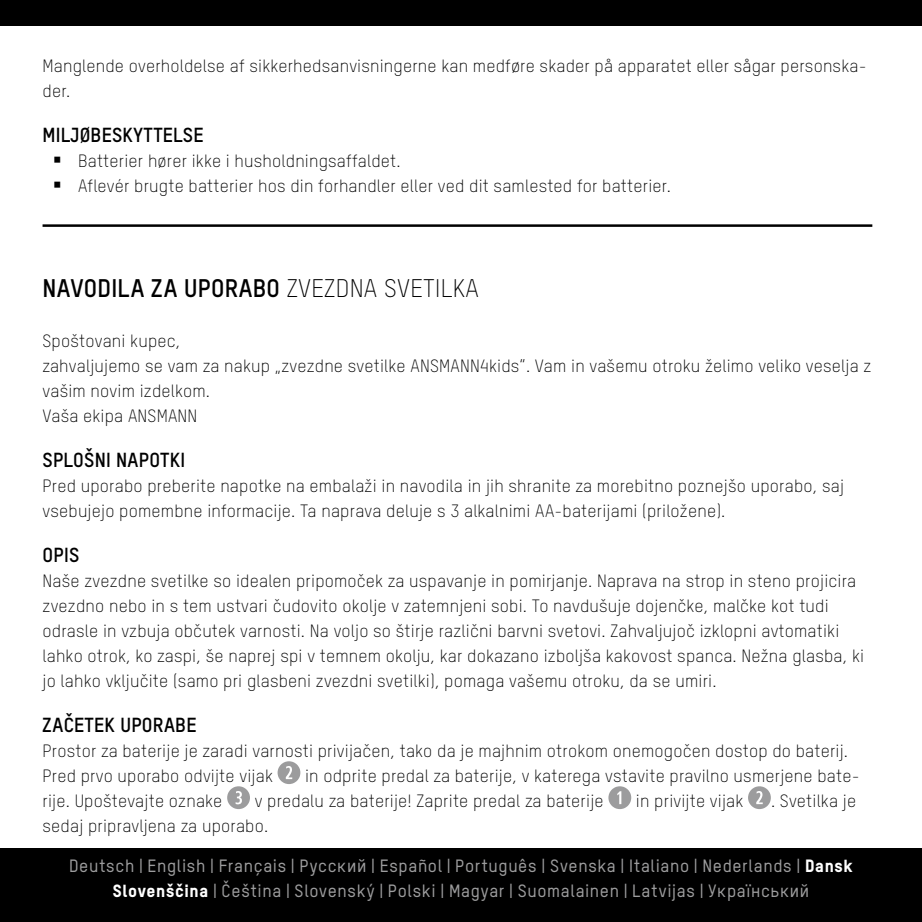
<style>
.page{position:relative;width:922px;height:922px;background:#fff}
.page>*{position:absolute;margin:0;border:0;box-sizing:border-box;transform-origin:0 0}
.t1{font:700 25px "TSTARPRO";letter-spacing:.01em;color:#000}
.t2{font:700 20px "TSTARPRO";letter-spacing:.01em;color:#000}
.t3{font:300 17.5px/25px "TSTARPRO";letter-spacing:.01em;color:#000}
.t4{font:500 17.5px/25px "TSTARPRO";letter-spacing:.04em;color:#9c9c9d;text-align:center}
.s1{font-weight:300}
.s2{font-weight:800;color:#fff}
</style>
<div class="page">
<div style="left:0;top:0;width:921px;height:26px;background:#000"></div>
<div style="left:0;top:848px;width:921px;height:73px;background:#000"></div>
<hr style="left:43px;top:224px;width:829px;height:3px;background:#000">
<svg style="left:277px;top:761px;width:23px;height:22px"></svg>
<svg style="left:227px;top:786px;width:23px;height:22px"></svg>
<svg style="left:608px;top:786px;width:23px;height:22px"></svg>
<svg style="left:748px;top:786px;width:22px;height:22px"></svg>
<p class="t3" style="left:43px;top:52px;width:825px">Manglende overholdelse af sikkerhedsanvisningerne kan medføre skader på apparatet eller sågar personska&shy;der.</p>
<p class="t2" style="left:43px;top:121px;width:162px">MILJØBESKYTTELSE</p>
<p class="t3" style="left:78px;top:147px;width:594px">Batterier hører ikke i husholdningsaffaldet.<br>Aflevér brugte batterier hos din forhandler eller ved dit samlested for batterier.</p>
<h1 class="t1" style="left:43px;top:271px;width:438px">NAVODILA ZA UPORABO <span class="s1">ZVEZDNA SVETILKA</span></h1>
<p class="t3" style="left:43px;top:327px;width:830px">Spoštovani kupec,<br>zahvaljujemo se vam za nakup „zvezdne svetilke ANSMANN4kids“. Vam in vašemu otroku želimo veliko veselja z vašim novim izdelkom.<br>Vaša ekipa ANSMANN</p>
<p class="t2" style="left:43px;top:446px;width:144px">SPLOŠNI NAPOTKI</p>
<p class="t3" style="left:43px;top:472px;width:802px">Pred uporabo preberite napotke na embalaži in navodila in jih shranite za morebitno poznejšo uporabo, saj vsebujejo pomembne informacije. Ta naprava deluje s 3 alkalnimi AA-baterijami (priložene).</p>
<p class="t2" style="left:43px;top:541px;width:38px">OPIS</p>
<p class="t3" style="left:43px;top:567px;width:822px">Naše zvezdne svetilke so idealen pripomoček za uspavanje in pomirjanje. Naprava na strop in steno projicira zvezdno nebo in s tem ustvari čudovito okolje v zatemnjeni sobi. To navdušuje dojenčke, malčke kot tudi odrasle in vzbuja občutek varnosti. Na voljo so štirje različni barvni svetovi. Zahvaljujoč izklopni avtomatiki lahko otrok, ko zaspi, še naprej spi v temnem okolju, kar dokazano izboljša kakovost spanca. Nežna glasba, ki jo lahko vključite (samo pri glasbeni zvezdni svetilki), pomaga vašemu otroku, da se umiri.</p>
<p class="t2" style="left:43px;top:711px;width:155px">ZAČETEK UPORABE</p>
<p class="t3" style="left:43px;top:737px;width:806px">Prostor za baterije je zaradi varnosti privijačen, tako da je majhnim otrokom onemogočen dostop do baterij.<br>Pred prvo uporabo odvijte vijak</p>
<p class="t3" style="left:305px;top:762px;width:555px">in odprite predal za baterije, v katerega vstavite pravilno usmerjene bate-</p>
<p class="t3" style="left:43px;top:787px;width:181px">rije. Upoštevajte oznake</p>
<p class="t3" style="left:255px;top:787px;width:350px">v predalu za baterije! Zaprite predal za baterije</p>
<p class="t3" style="left:635px;top:787px;width:109px">in privijte vijak</p>
<p class="t3" style="left:770px;top:787px;width:87px">. Svetilka je</p>
<p class="t3" style="left:43px;top:812px;width:227px">sedaj pripravljena za uporabo.</p>
<p class="t4" style="left:69px;top:852px;width:785px">Deutsch | English | Français | Pусский | Español | Português | Svenska | Italiano | Nederlands | <span class="s2">Dansk<br>Slovenščina</span> | Čeština | Slovenský | Polski | Magyar | Suomalainen | Latvijas | Український</p>
</div>
